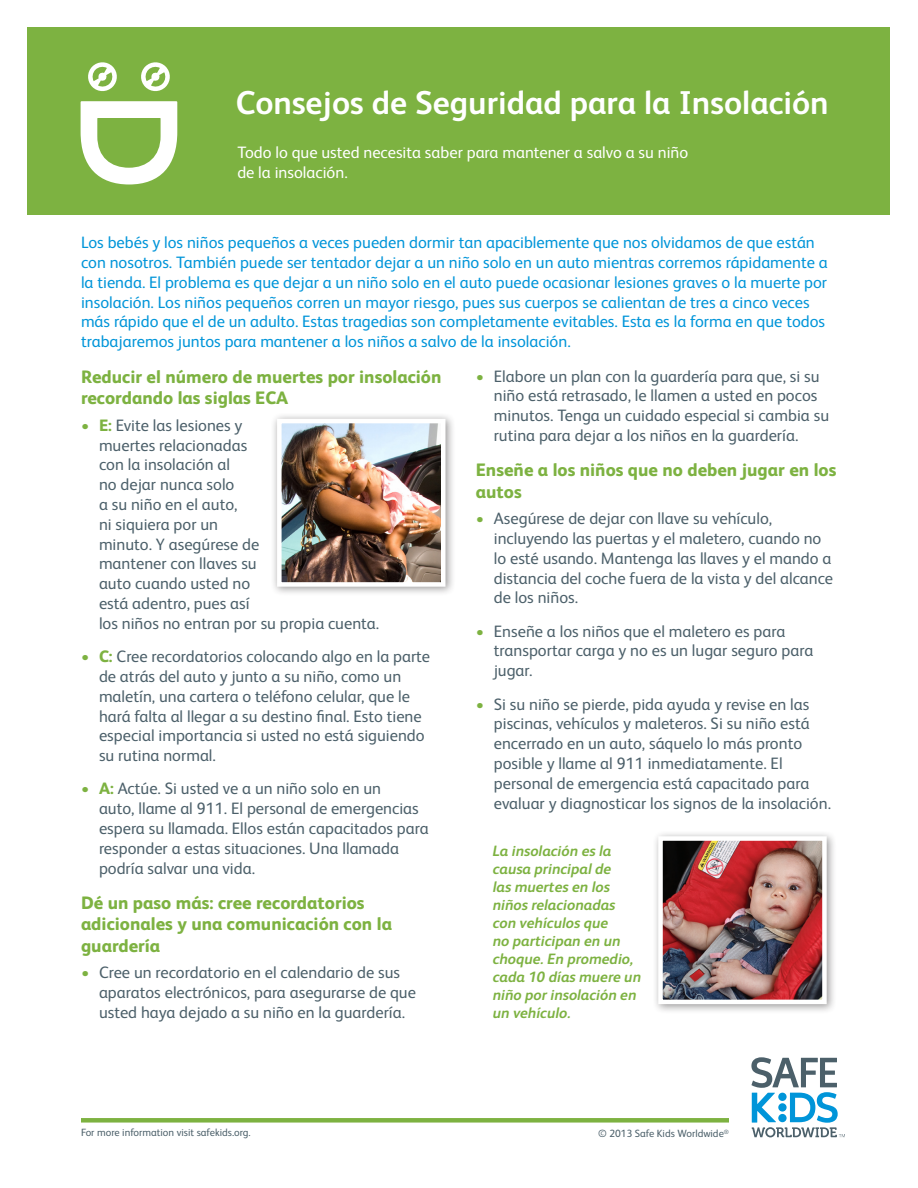
<style>
.page{position:relative;width:918px;height:1188px;background:#fff}
.page>*{position:absolute;margin:0;border:0;box-sizing:border-box;transform-origin:0 0}
.t1{font:700 33px "FS Albert Pro";color:#fff}
.SUBHEAD{font:800 18px/21.6px "FS Albert Pro";color:#7db241}
.COLOR_BULLETS__GRAY{font:16.5px/19.8px "FS Albert Pro";color:#4c606a}
.COLOR_BULLETS__GRAY-2{font:16.5px/19.8px "FS Albert Pro";color:#0095d9}
.BODY{font:16.5px/19.8px "FS Albert Pro";color:#fff}
.SUBHEAD-2{font:italic 700 15px/18px "FS Albert Pro";color:#7db241}
.t2{font:10.5px "FS Albert Pro";color:#4c606a}
.t3{font:6.15px "FS Albert Pro";color:#4c606a}
.s1{font-weight:800;color:#7db241}
.s2{color:#7db241}
</style>
<div class="page">
<div style="left:81px;top:1118px;width:648px;height:5px;background:#7db241"></div>
<svg style="left:751px;top:1057px;width:94px;height:80px"></svg>
<div style="left:28px;top:28px;width:862px;height:187px;background:#7db241"></div>
<svg style="left:81px;top:101px;width:96px;height:83px"></svg>
<svg style="left:88px;top:62px;width:29px;height:29px"></svg>
<svg style="left:141px;top:62px;width:29px;height:29px"></svg>
<div style="left:271px;top:412px;width:184px;height:185px;background:#231f20;opacity:.45"></div>
<img style="left:282px;top:424px;width:159px;height:158px">
<div style="left:277px;top:419px;width:169px;height:168px;border:4px solid #fff"></div>
<div style="left:652px;top:830px;width:185px;height:184px;background:#231f20;opacity:.45"></div>
<img style="left:663px;top:841px;width:159px;height:158px">
<div style="left:658px;top:836px;width:169px;height:168px;border:4px solid #fff"></div>
<p class="t1" style="left:236px;top:79px;width:594px">Consejos de Seguridad para la Insolación</p>
<p class="BODY" style="left:237px;top:141px;width:452px">Todo lo que usted necesita saber para mantener a salvo a su niño de la insolación.</p>
<p class="COLOR_BULLETS__GRAY-2" style="left:81px;top:231px;width:748px">Los bebés y los niños pequeños a veces pueden dormir tan apaciblemente que nos olvidamos de que están con nosotros. También puede ser tentador dejar a un niño solo en un auto mientras corremos rápidamente a la tienda. El problema es que dejar a un niño solo en el auto puede ocasionar lesiones graves o la muerte por insolación. Los niños pequeños corren un mayor riesgo, pues sus cuerpos se calientan de tres a cinco veces más rápido que el de un adulto. Estas tragedias son completamente evitables. Esta es la forma en que todos trabajaremos juntos para mantener a los niños a salvo de la insolación.</p>
<p class="SUBHEAD" style="left:81px;top:364px;width:362px">Reducir el número de muertes por insolación recordando las siglas ECA</p>
<p class="COLOR_BULLETS__GRAY" style="left:99px;top:414px;width:282px;text-indent:-18px"><span class="s1">• E:</span> Evite las lesiones y<br>muertes relacionadas<br>con la insolación al<br>no dejar nunca solo<br>a su niño en el auto,<br>ni siquiera por un<br>minuto. Y asegúrese de<br>mantener con llaves su<br>auto cuando usted no<br>está adentro, pues así<br>los niños no entran por su propia cuenta.</p>
<p class="COLOR_BULLETS__GRAY" style="left:99px;top:645px;width:333px;text-indent:-18px"><span class="s1">• C:</span> Cree recordatorios colocando algo en la parte de atrás del auto y junto a su niño, como un maletín, una cartera o teléfono celular, que le hará falta al llegar a su destino final. Esto tiene especial importancia si usted no está siguiendo su rutina normal.</p>
<p class="COLOR_BULLETS__GRAY" style="left:99px;top:778px;width:331px;text-indent:-18px"><span class="s1">• A:</span> Actúe. Si usted ve a un niño solo en un<br>auto, llame al 911. El personal de emergencias espera su llamada. Ellos están capacitados para responder a estas situaciones. Una llamada podría salvar una vida.</p>
<p class="SUBHEAD" style="left:81px;top:890px;width:313px">Dé un paso más: cree recordatorios adicionales y una comunicación con la guardería</p>
<p class="COLOR_BULLETS__GRAY" style="left:99px;top:962px;width:319px;text-indent:-18px"><span class="s2">•</span> Cree un recordatorio en el calendario de sus aparatos electrónicos, para asegurarse de que usted haya dejado a su niño en la guardería.</p>
<p class="COLOR_BULLETS__GRAY" style="left:494px;top:365px;width:337px;text-indent:-18px"><span class="s2">•</span> Elabore un plan con la guardería para que, si su niño está retrasado, le llamen a usted en pocos minutos. Tenga un cuidado especial si cambia su rutina para dejar a los niños en la guardería.</p>
<p class="SUBHEAD" style="left:476px;top:458px;width:362px">Enseñe a los niños que no deben jugar en los autos</p>
<p class="COLOR_BULLETS__GRAY" style="left:494px;top:507px;width:341px;text-indent:-18px"><span class="s2">•</span> Asegúrese de dejar con llave su vehículo, incluyendo las puertas y el maletero, cuando no lo esté usando. Mantenga las llaves y el mando a distancia del coche fuera de la vista y del alcance de los niños.</p>
<p class="COLOR_BULLETS__GRAY" style="left:494px;top:620px;width:321px;text-indent:-18px"><span class="s2">•</span> Enseñe a los niños que el maletero es para transportar carga y no es un lugar seguro para jugar.</p>
<p class="COLOR_BULLETS__GRAY" style="left:494px;top:693px;width:339px;text-indent:-18px"><span class="s2">•</span> Si su niño se pierde, pida ayuda y revise en las piscinas, vehículos y maleteros. Si su niño está encerrado en un auto, sáquelo lo más pronto posible y llame al 911 inmediatamente. El personal de emergencia está capacitado para evaluar y diagnosticar los signos de la insolación.</p>
<p class="SUBHEAD-2" style="left:493px;top:841px;width:150px">La insolación es la causa principal de<br>las muertes en los niños relacionadas con vehículos que<br>no participan en un choque. En promedio, cada 10 días muere un niño por insolación en un vehículo.</p>
<p class="t2" style="left:81px;top:1125px;width:171px">For more information visit safekids.org.</p>
<p class="t3" style="left:724px;top:1127px;width:7px">®</p>
<p class="t2" style="left:598px;top:1126px;width:127px">© 2013 Safe Kids Worldwide</p>
</div>
